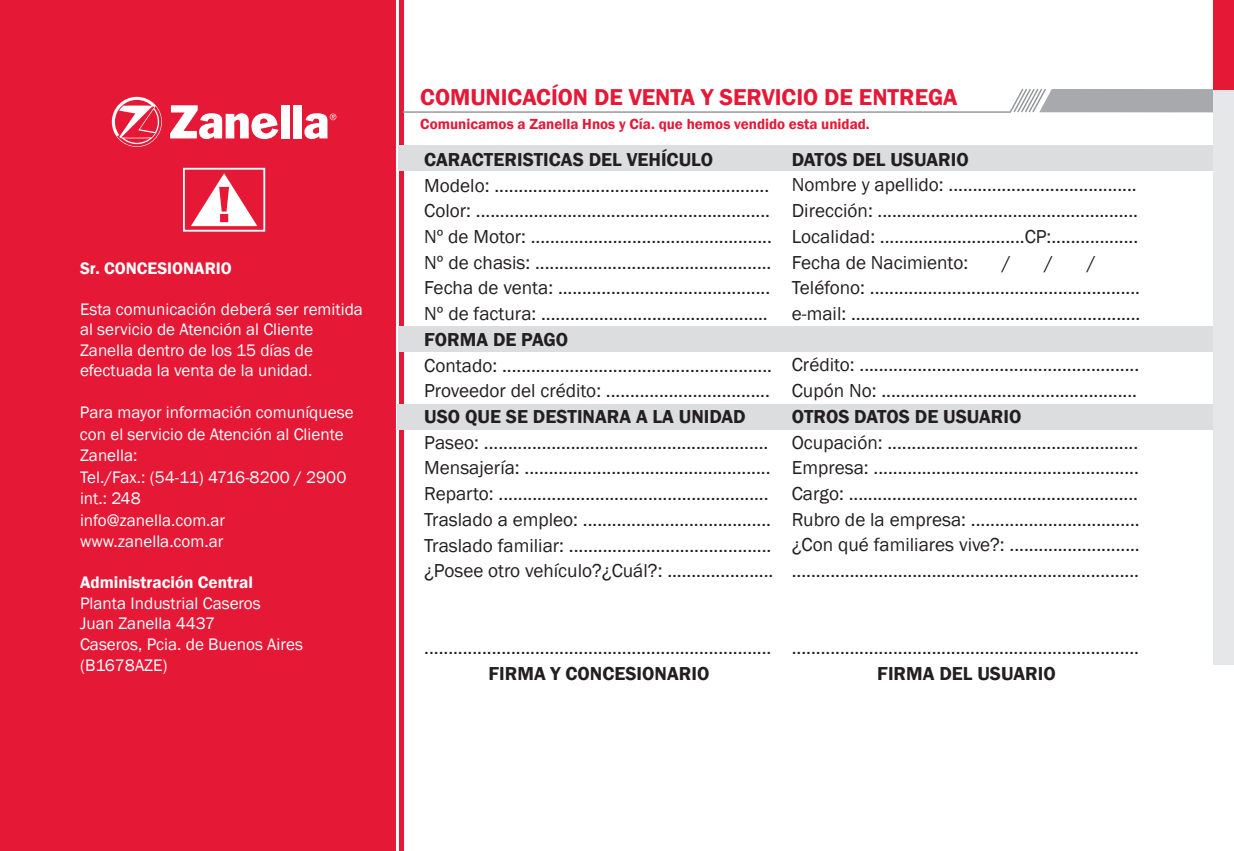
<style>
.page{position:relative;width:1234px;height:851px;background:#fff}
.page>*{position:absolute;margin:0;border:0;box-sizing:border-box;transform-origin:0 0}
.t1{font:600 23.7px "Franklin Gothic";color:#e51836}
.t2{font:19.2px/25.8px "Franklin Gothic";color:#231f20}
.t3{font:600 19.2px "Franklin Gothic";color:#231f20}
.t4{font:17.1px/20.7px "Franklin Gothic";color:#fff}
.t5{font:600 17.1px "Franklin Gothic";color:#fff}
.t6{font:600 15px "Franklin Gothic";color:#e51836}
</style>
<div class="page">
<div style="left:0;top:0;width:403px;height:850px;background:#e51836"></div>
<svg style="left:402px;top:87px;width:811px;height:27px"></svg>
<hr style="left:396px;top:0;width:3px;height:850px;background:#fff">
<svg style="left:304px;top:113px;width:32px;height:26px"></svg>
<div style="left:281px;top:105px;width:8px;height:33px;background:#fff"></div>
<div style="left:293px;top:105px;width:8px;height:33px;background:#fff"></div>
<svg style="left:170px;top:105px;width:108px;height:34px"></svg>
<svg style="left:112px;top:97px;width:50px;height:50px"></svg>
<div style="left:183px;top:168px;width:82px;height:63px;border:2px solid #fff"></div>
<svg style="left:191px;top:173px;width:66px;height:53px"></svg>
<div style="left:397px;top:145px;width:835px;height:26px;background:#dcdddf"></div>
<div style="left:397px;top:403px;width:835px;height:26px;background:#dcdddf"></div>
<div style="left:398px;top:326px;width:834px;height:25px;background:#dcdddf"></div>
<div style="left:1212px;top:0;width:21px;height:91px;background:#e51836"></div>
<div style="left:1213px;top:90px;width:20px;height:574px;background:#e6e7e9"></div>
<p class="t5" style="left:80px;top:257px;width:153px">Sr. CONCESIONARIO</p>
<p class="t4" style="left:80px;top:299px;width:284px">Esta comunicación deberá ser remitida al servicio de Atención al Cliente Zanella dentro de los 15 días de efectuada la venta de la unidad.</p>
<p class="t4" style="left:80px;top:402px;width:275px">Para mayor información comuníquese con el servicio de Atención al Cliente<br>Zanella:<br>Tel./Fax.: (54-11) 4716-8200 / 2900 int.: 248<br>info@zanella.com.ar www.zanella.com.ar</p>
<p class="t5" style="left:80px;top:572px;width:174px">Administración Central</p>
<p class="t4" style="left:80px;top:593px;width:224px">Planta Industrial Caseros<br>Juan Zanella 4437<br>Caseros, Pcia. de Buenos Aires (B1678AZE)</p>
<p class="t1" style="left:420px;top:83px;width:538px">COMUNICACÍON DE VENTA Y SERVICIO DE ENTREGA</p>
<p class="t6" style="left:420px;top:114px;width:451px">Comunicamos a Zanella Hnos y Cía. que hemos vendido esta unidad.</p>
<p class="t3" style="left:424px;top:148px;width:290px">CARACTERISTICAS DEL VEHÍCULO</p>
<p class="t2" style="left:424px;top:173px;width:349px">Modelo: .........................................................<br>Color: .............................................................<br>Nº de Motor: ..................................................<br>Nº de chasis: .................................................<br>Fecha de venta: ............................................<br>Nº de factura: ...............................................</p>
<p class="t3" style="left:424px;top:327px;width:145px">FORMA DE PAGO</p>
<p class="t2" style="left:424px;top:352px;width:349px">Contado: ........................................................<br>Proveedor del crédito: ..................................</p>
<p class="t3" style="left:424px;top:404px;width:323px">USO QUE SE DESTINARA A LA UNIDAD</p>
<p class="t2" style="left:424px;top:430px;width:350px">Paseo: ...........................................................<br>Mensajería: ...................................................<br>Reparto: ........................................................<br>Traslado a empleo: .......................................<br>Traslado familiar: .......................................... ¿Posee otro vehículo?¿Cuál?: ......................</p>
<p class="t3" style="left:791px;top:147px;width:178px">DATOS DEL USUARIO</p>
<p class="t2" style="left:791px;top:172px;width:348px;text-align:justify">Nombre y apellido: .......................................<br>Dirección: ......................................................<br>Localidad: ..............................CP:..................<br>Fecha de Nacimiento:</p>
<p class="t2" style="left:791px;top:250px;width:350px;text-indent:295px">/<br>Teléfono: ........................................................ e-mail: ............................................................</p>
<p class="t2" style="left:791px;top:352px;width:349px">Crédito: ..........................................................<br>Cupón No: .....................................................</p>
<p class="t3" style="left:791px;top:404px;width:231px">OTROS DATOS DE USUARIO</p>
<p class="t2" style="left:791px;top:429px;width:349px;text-align:justify">Ocupación: ....................................................<br>Empresa: .......................................................<br>Cargo: ............................................................<br>Rubro de la empresa: ................................... ¿Con qué familiares vive?: ........................... ........................................................................</p>
<p class="t2" style="left:1001px;top:250px;width:10px">/</p>
<p class="t2" style="left:1044px;top:250px;width:10px">/</p>
<p class="t2" style="left:424px;top:635px;width:348px">........................................................................</p>
<p class="t3" style="left:488px;top:661px;width:222px">FIRMA Y CONCESIONARIO</p>
<p class="t2" style="left:791px;top:635px;width:348px">........................................................................</p>
<p class="t3" style="left:877px;top:661px;width:180px">FIRMA DEL USUARIO</p>
</div>
